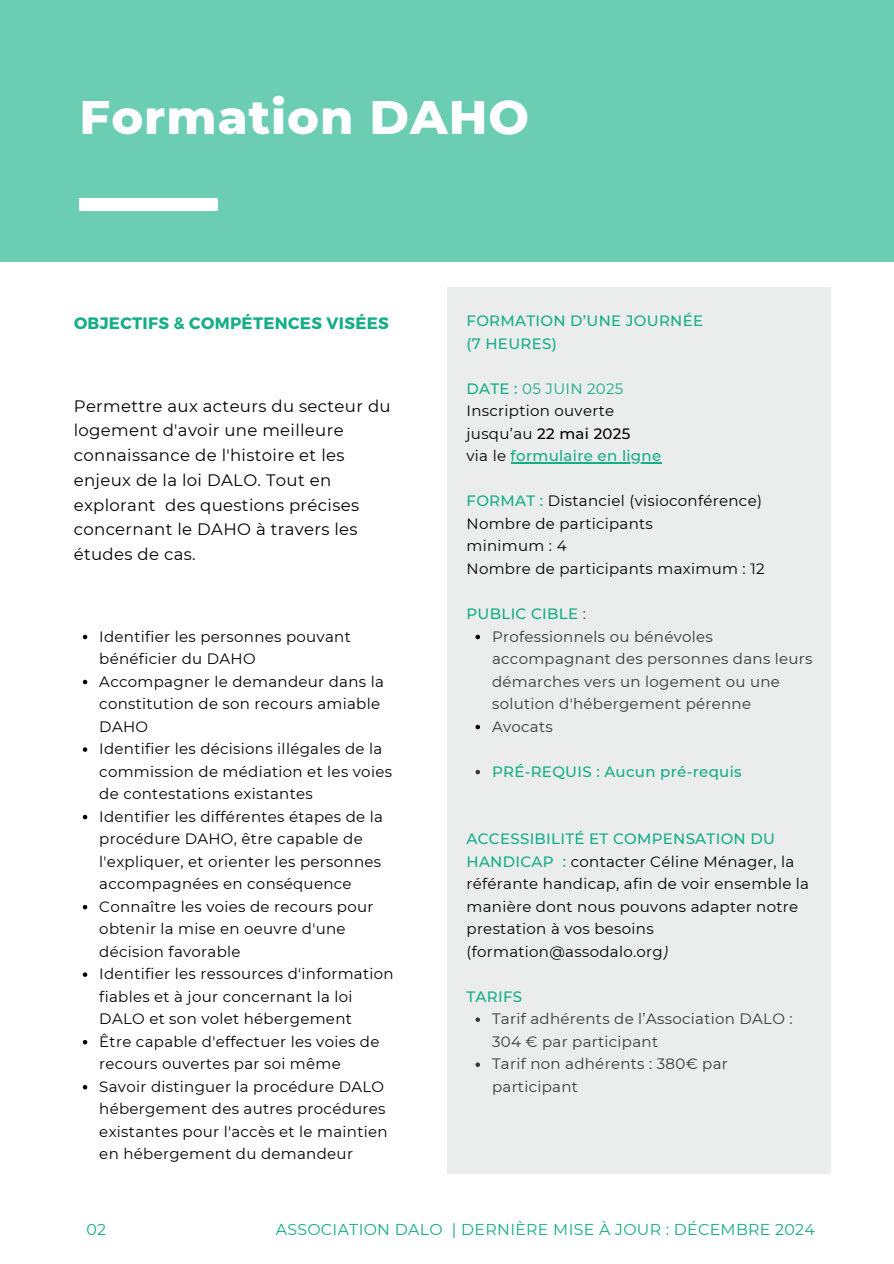
<style>
.page{position:relative;width:894px;height:1264px;background:#fff}
.page>*{position:absolute;margin:0;border:0;box-sizing:border-box;transform-origin:0 0}
.t1{font:800 48px "Montserrat";letter-spacing:.02em;color:#fff}
.t2{font:16.5px/24.8px "Montserrat";letter-spacing:.02em;color:#000}
.t3{font:700 16.5px "Montserrat";letter-spacing:.02em;color:#13ad87}
.t4{font:15.75px "Montserrat";letter-spacing:.02em;color:#13ad87}
.t5{font:15px/22.5px "Montserrat";letter-spacing:.02em;color:#000}
.t6{font:15px/22.5px "Montserrat";letter-spacing:.02em;color:#383838}
.t7{font:500 15px/22.5px "Montserrat";letter-spacing:.02em;color:#13ad87}
.t8{font:500 15px "Montserrat";letter-spacing:.02em;color:#000}
.t9{font:15px "Montserrat";letter-spacing:.02em;color:#13ad87}
.s1{font-weight:500}
.s2{font-weight:400}
.s3{font-weight:400;color:#000}
.s4{font-weight:500;color:#13ad87}
.s5{font-weight:400;color:#383838}
.s6{font-style:italic}
</style>
<div class="page">
<div style="left:447px;top:287px;width:384px;height:887px;background:#eaedec"></div>
<hr style="left:510px;top:462px;width:151px;height:1px;background:#13ad87">
<svg style="left:475px;top:634px;width:5px;height:5px"></svg>
<svg style="left:475px;top:724px;width:5px;height:5px"></svg>
<svg style="left:475px;top:769px;width:5px;height:5px"></svg>
<svg style="left:475px;top:1017px;width:5px;height:4px"></svg>
<svg style="left:475px;top:1062px;width:5px;height:4px"></svg>
<svg style="left:83px;top:634px;width:4px;height:5px"></svg>
<svg style="left:83px;top:679px;width:4px;height:5px"></svg>
<svg style="left:83px;top:747px;width:4px;height:4px"></svg>
<svg style="left:83px;top:814px;width:4px;height:5px"></svg>
<svg style="left:83px;top:904px;width:4px;height:5px"></svg>
<svg style="left:83px;top:972px;width:4px;height:4px"></svg>
<svg style="left:83px;top:1040px;width:4px;height:4px"></svg>
<svg style="left:83px;top:1085px;width:4px;height:4px"></svg>
<div style="left:0;top:0;width:893px;height:261px;background:#6bcdb2"></div>
<div style="left:79px;top:198px;width:139px;height:12px;background:#fff"></div>
<p class="t1" style="left:79px;top:87px;width:451px">Formation DAHO</p>
<h3 class="t3" style="left:74px;top:313px;width:316px">OBJECTIFS &amp; COMPÉTENCES VISÉES</h3>
<p class="t2" style="left:74px;top:393px;width:318px">Permettre aux acteurs du secteur du logement d'avoir une meilleure connaissance de l'histoire et les enjeux de la loi DALO. Tout en explorant des questions précises concernant le DAHO à travers les études de cas.</p>
<p class="t5" style="left:99px;top:625px;width:253px">Identifier les personnes pouvant bénéficier du DAHO</p>
<p class="t5" style="left:99px;top:670px;width:286px">Accompagner le demandeur dans la constitution de son recours amiable<br>DAHO</p>
<h3 class="t5" style="left:99px;top:737px;width:294px">Identifier les décisions illégales de la commission de médiation et les voies de contestations existantes</h3>
<p class="t5" style="left:99px;top:805px;width:285px">Identifier les différentes étapes de la procédure DAHO, être capable de l'expliquer, et orienter les personnes accompagnées en conséquence</p>
<p class="t5" style="left:99px;top:895px;width:275px">Connaître les voies de recours pour obtenir la mise en oeuvre d'une décision favorable</p>
<p class="t5" style="left:99px;top:962px;width:296px">Identifier les ressources d'information fiables et à jour concernant la loi<br>DALO et son volet hébergement</p>
<p class="t5" style="left:99px;top:1030px;width:281px">Être capable d'effectuer les voies de recours ouvertes par soi même</p>
<h2 class="t5" style="left:99px;top:1075px;width:290px">Savoir distinguer la procédure DALO hébergement des autres procédures existantes pour l'accès et le maintien en hébergement du demandeur</h2>
<h1 class="t7" style="left:466px;top:310px;width:238px">FORMATION D’UNE JOURNÉE (7 HEURES)</h1>
<h2 class="t9" style="left:466px;top:379px;width:158px"><span class="s1">DATE :</span> 05 JUIN 2025</h2>
<p class="t5" style="left:466px;top:400px;width:149px">Inscription ouverte</p>
<p class="t8" style="left:466px;top:424px;width:165px"><span class="s2">jusqu’au</span> 22 mai 2025</p>
<p class="t7" style="left:466px;top:445px;width:196px"><span class="s3">via le</span> formulaire en ligne</p>
<p class="t5" style="left:466px;top:490px;width:297px"><span class="s4">FORMAT :</span> Distanciel (visioconférence)</p>
<p class="t5" style="left:466px;top:512px;width:188px">Nombre de participants</p>
<p class="t5" style="left:466px;top:535px;width:101px">minimum : 4</p>
<p class="t5" style="left:466px;top:557px;width:299px">Nombre de participants maximum : 12</p>
<p class="t7" style="left:466px;top:602px;width:121px">PUBLIC CIBLE <span class="s5">:</span></p>
<p class="t6" style="left:492px;top:625px;width:322px">Professionnels ou bénévoles accompagnant des personnes dans leurs démarches vers un logement ou une solution d'hébergement pérenne</p>
<h2 class="t6" style="left:492px;top:715px;width:62px">Avocats</h2>
<p class="t7" style="left:492px;top:760px;width:251px">PRÉ-REQUIS : Aucun pré-requis</p>
<p class="t5" style="left:466px;top:827px;width:344px"><span class="s4">ACCESSIBILITÉ ET COMPENSATION DU HANDICAP :</span> contacter Céline Ménager, la référante handicap, afin de voir ensemble la manière dont nous pouvons adapter notre prestation à vos besoins (formation@assodalo.org<span class="s6">)</span></p>
<p class="t7" style="left:466px;top:985px;width:57px">TARIFS</p>
<p class="t6" style="left:492px;top:1007px;width:302px">Tarif adhérents de l’Association DALO :<br>304 € par participant</p>
<p class="t6" style="left:492px;top:1052px;width:237px">Tarif non adhérents : 380€ par participant</p>
<p class="t4" style="left:87px;top:1219px;width:21px">02</p>
<p class="t4" style="left:276px;top:1219px;width:540px">ASSOCIATION DALO | DERNIÈRE MISE À JOUR : DÉCEMBRE 2024</p>
</div>
